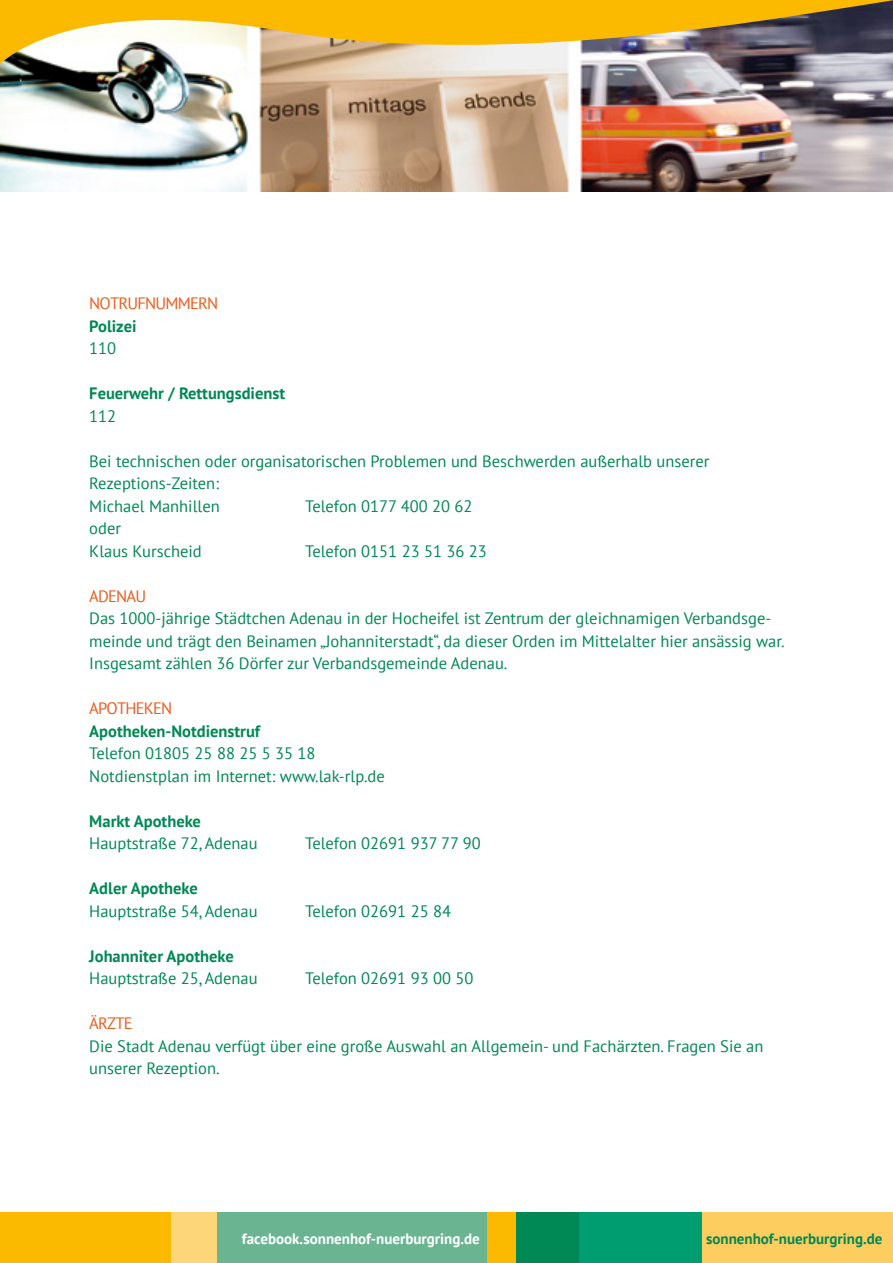
<style>
.page{position:relative;width:893px;height:1263px;background:#fff}
.page>*{position:absolute;margin:0;border:0;box-sizing:border-box;transform-origin:0 0}
.t1{font:16.5px/22.5px "PT Sans";color:#085}
.t2{font:700 16.5px "PT Sans";color:#085}
.t3{font:16.5px "PT Sans";letter-spacing:-.045em;color:#e85d1d}
.t4{font:700 15px "PT Sans";color:#fff}
.t5{font:700 15px "PT Sans";color:#085}
</style>
<div class="page">
<img style="left:0;top:77px;width:893px;height:114px">
<img style="left:0;top:0;width:893px;height:77px">
<div style="left:0;top:1212px;width:171px;height:51px;background:#fbba00"></div>
<div style="left:171px;top:1212px;width:46px;height:51px;background:#fdd679"></div>
<div style="left:217px;top:1212px;width:270px;height:51px;background:#6bb492"></div>
<div style="left:487px;top:1212px;width:29px;height:51px;background:#fbba00"></div>
<div style="left:516px;top:1212px;width:63px;height:51px;background:#085"></div>
<div style="left:579px;top:1212px;width:124px;height:51px;background:#009d71"></div>
<div style="left:702px;top:1212px;width:191px;height:51px;background:#fdce5f"></div>
<p class="t3" style="left:89px;top:293px;width:131px">NOTRUFNUMMERN</p>
<p class="t2" style="left:89px;top:315px;width:49px">Polizei</p>
<p class="t1" style="left:89px;top:337px;width:28px">110</p>
<p class="t2" style="left:89px;top:382px;width:197px">Feuerwehr / Rettungsdienst</p>
<p class="t1" style="left:89px;top:404px;width:28px">112</p>
<p class="t1" style="left:89px;top:449px;width:622px">Bei technischen oder organisatorischen Problemen und Beschwerden außerhalb unserer<br>Rezeptions-Zeiten:<br>Michael Manhillen</p>
<p class="t1" style="left:305px;top:494px;width:169px">Telefon 0177 400 20 62</p>
<p class="t1" style="left:89px;top:517px;width:114px">oder<br>Klaus Kurscheid</p>
<p class="t1" style="left:305px;top:539px;width:183px">Telefon 0151 23 51 36 23</p>
<p class="t3" style="left:89px;top:585px;width:58px">ADENAU</p>
<p class="t1" style="left:89px;top:607px;width:697px">Das 1000-jährige Städtchen Adenau in der Hocheifel ist Zentrum der gleichnamigen Verbandsge&shy;meinde und trägt den Beinamen „Johanniterstadt“, da dieser Orden im Mittelalter hier ansässig war.<br>Insgesamt zählen 36 Dörfer zur Verbandsgemeinde Adenau.</p>
<p class="t3" style="left:89px;top:698px;width:85px">APOTHEKEN</p>
<p class="t2" style="left:89px;top:720px;width:172px">Apotheken-Notdienstruf</p>
<p class="t1" style="left:89px;top:742px;width:297px">Telefon 01805 25 88 25 5 35 18<br>Notdienstplan im Internet: www.lak-rlp.de</p>
<p class="t2" style="left:89px;top:810px;width:113px">Markt Apotheke</p>
<p class="t1" style="left:89px;top:832px;width:170px">Hauptstraße 72, Adenau</p>
<p class="t1" style="left:305px;top:832px;width:177px">Telefon 02691 937 77 90</p>
<p class="t2" style="left:89px;top:877px;width:110px">Adler Apotheke</p>
<p class="t1" style="left:89px;top:899px;width:170px">Hauptstraße 54, Adenau</p>
<p class="t1" style="left:305px;top:899px;width:147px">Telefon 02691 25 84</p>
<p class="t2" style="left:89px;top:945px;width:146px">Johanniter Apotheke</p>
<p class="t1" style="left:89px;top:967px;width:170px">Hauptstraße 25, Adenau</p>
<p class="t1" style="left:305px;top:967px;width:170px">Telefon 02691 93 00 50</p>
<p class="t3" style="left:89px;top:1013px;width:45px">ÄRZTE</p>
<p class="t1" style="left:89px;top:1034px;width:676px">Die Stadt Adenau verfügt über eine große Auswahl an Allgemein- und Fachärzten. Fragen Sie an unserer Rezeption.</p>
<p class="t4" style="left:242px;top:1228px;width:239px">facebook.sonnenhof-nuerburgring.de</p>
<p class="t5" style="left:706px;top:1228px;width:178px">sonnenhof-nuerburgring.de</p>
</div>
